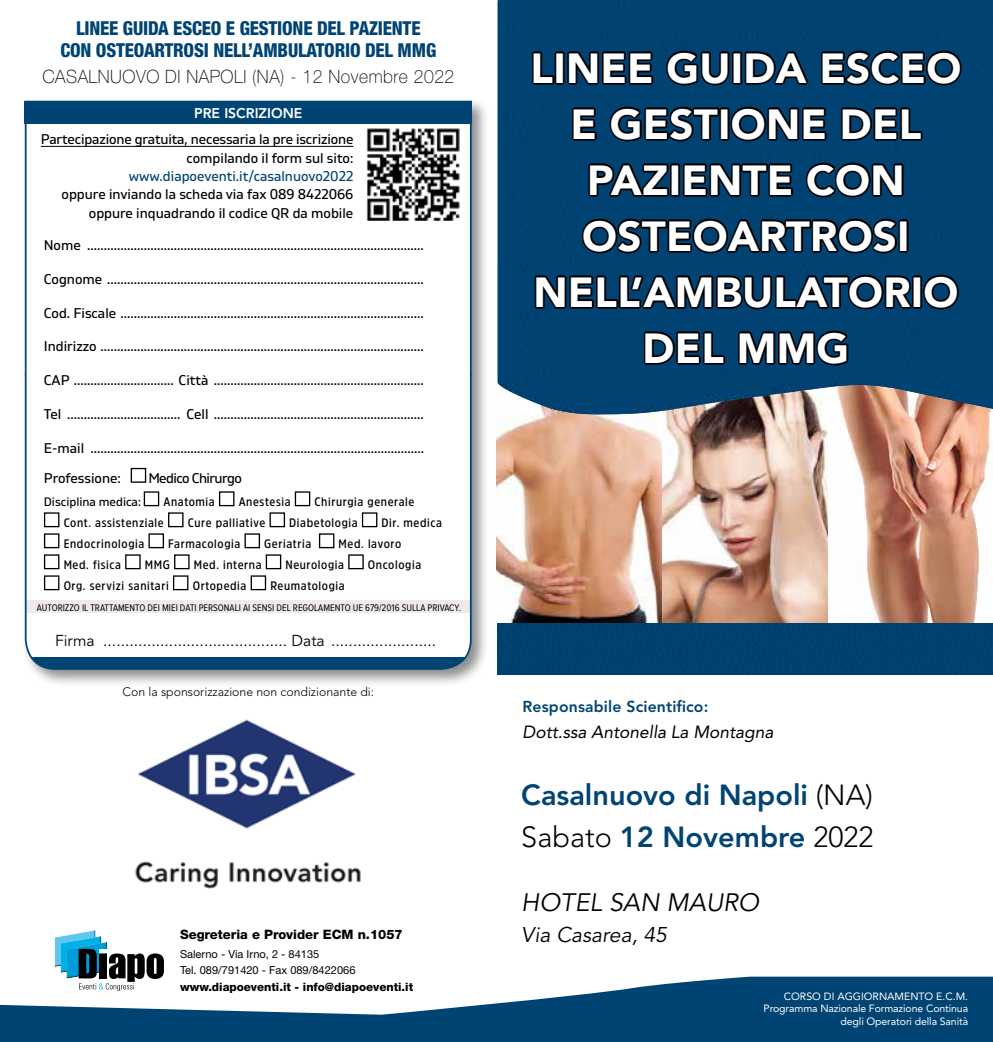
<style>
.page{position:relative;width:993px;height:1042px;background:#fff}
.page>*{position:absolute;margin:0;border:0;box-sizing:border-box;transform-origin:0 0}
.t1{font:900 42px/56px "Avenir LT Com";letter-spacing:.005em;color:#fff;text-align:center}
.t2{font:800 28.88px/42.4px "Avenir LT Std";color:#004473}
.t3{font:italic 25.03px "Avenir LT Std";color:#000}
.t4{font:italic 21.18px "Avenir LT Std";color:#000}
.t5{font:800 condensed 19.25px/21.7px "Helvetica Neue LT Std";letter-spacing:-.01em;color:#004473;text-align:center;scale:.96 1}
.t6{font:100 18.38px "Helvetica Neue LT Std";letter-spacing:.03em;color:#000;scale:.95 1}
.t7{font:17.5px "Avenir LT Std";color:#000}
.t8{font:15.75px "Avenir LT Std";color:#000}
.t9{font:800 15.75px "Avenir LT Std";letter-spacing:.01em;color:#004473}
.t10{font:14px/18.4px "Gilam";color:#000;text-align:right}
.t11{font:14px "Gilam";color:#004473}
.t12{font:14px "Gilam";letter-spacing:-.04em;color:#000}
.t13{font:900 14px "Montserrat";color:#fff}
.t14{font:800 14px "Avenir LT Std";color:#fff}
.t15{font:800 12.95px "Helvetica Neue LT Std";color:#000}
.t16{font:600 12.25px "Amsi Pro Narw";letter-spacing:.05em;color:#000}
.t17{font:300 12.25px "Avenir LT Std";color:#000}
.t18{font:12.25px "Gilam";color:#000}
.t19{font:800 11.55px "Helvetica Neue LT Std";color:#000}
.t20{font:11.03px/16.4px "Helvetica Neue LT Std";color:#000}
.t21{font:10.5px/12.6px "Avenir LT Std";color:#fff;text-align:right}
.t22{font:9.97px "Proxima Nova A Cond";color:#000}
.s1{font-weight:300;color:#000}
</style>
<div class="page">
<svg style="left:0;top:976px;width:992px;height:66px;fill:#004473"></svg>
<div style="left:497px;top:623px;width:495px;height:51px;background:#004270"></div>
<img style="left:496px;top:416px;width:331px;height:207px">
<img style="left:827px;top:416px;width:163px;height:207px">
<img style="left:497px;top:1px;width:495px;height:413px">
<svg style="left:530px;top:50px;width:26px;height:36px"></svg>
<div style="left:554px;top:51px;width:10px;height:34px;border:4px solid #000"></div>
<svg style="left:565px;top:49px;width:89px;height:37px;background:#002038"></svg>
<svg style="left:663px;top:48px;width:68px;height:40px;background:#002744"></svg>
<div style="left:731px;top:51px;width:10px;height:34px;border:4px solid #000"></div>
<svg style="left:742px;top:49px;width:69px;height:38px;background:#002846"></svg>
<svg style="left:819px;top:48px;width:144px;height:40px;background:#002540"></svg>
<svg style="left:570px;top:106px;width:28px;height:36px"></svg>
<svg style="left:607px;top:104px;width:114px;height:40px;background:#002540"></svg>
<div style="left:719px;top:107px;width:10px;height:34px;border:4px solid #000"></div>
<svg style="left:728px;top:104px;width:100px;height:40px;background:#002540"></svg>
<svg style="left:839px;top:105px;width:84px;height:37px;background:#00243e"></svg>
<svg style="left:586px;top:161px;width:84px;height:38px;background:#002540"></svg>
<div style="left:669px;top:163px;width:10px;height:34px;border:4px solid #000"></div>
<svg style="left:681px;top:161px;width:113px;height:37px;background:#00213a"></svg>
<svg style="left:803px;top:160px;width:101px;height:40px;background:#002744"></svg>
<svg style="left:579px;top:216px;width:320px;height:40px;background:#002641"></svg>
<div style="left:898px;top:219px;width:10px;height:34px;border:4px solid #000"></div>
<svg style="left:532px;top:262px;width:428px;height:111px;background:#003359"></svg>
<div style="left:21px;top:97px;width:468px;height:591px;background:#000;opacity:.45"></div>
<svg style="left:24px;top:100px;width:448px;height:571px"></svg>
<div style="left:25px;top:101px;width:446px;height:23px;background:#004473"></div>
<div style="left:131px;top:468px;width:15px;height:15px;border:1px solid #000"></div>
<div style="left:144px;top:491px;width:15px;height:15px;border:1px solid #000"></div>
<div style="left:219px;top:491px;width:15px;height:15px;border:1px solid #000"></div>
<div style="left:295px;top:491px;width:15px;height:15px;border:1px solid #000"></div>
<div style="left:44px;top:512px;width:15px;height:15px;border:1px solid #000"></div>
<div style="left:168px;top:512px;width:15px;height:15px;border:1px solid #000"></div>
<div style="left:269px;top:512px;width:16px;height:15px;border:1px solid #000"></div>
<div style="left:362px;top:512px;width:15px;height:15px;border:1px solid #000"></div>
<div style="left:44px;top:533px;width:15px;height:15px;border:1px solid #000"></div>
<div style="left:148px;top:533px;width:16px;height:15px;border:1px solid #000"></div>
<div style="left:244px;top:533px;width:16px;height:15px;border:1px solid #000"></div>
<div style="left:319px;top:533px;width:15px;height:15px;border:1px solid #000"></div>
<div style="left:44px;top:554px;width:15px;height:15px;border:1px solid #000"></div>
<div style="left:125px;top:554px;width:16px;height:15px;border:1px solid #000"></div>
<div style="left:174px;top:554px;width:15px;height:15px;border:1px solid #000"></div>
<div style="left:266px;top:554px;width:15px;height:15px;border:1px solid #000"></div>
<div style="left:348px;top:554px;width:15px;height:15px;border:1px solid #000"></div>
<div style="left:44px;top:575px;width:15px;height:15px;border:1px solid #000"></div>
<div style="left:173px;top:575px;width:15px;height:15px;border:1px solid #000"></div>
<div style="left:250px;top:575px;width:16px;height:15px;border:1px solid #000"></div>
<hr style="left:41px;top:146px;width:312px;height:1px;background:#000">
<img style="left:358px;top:129px;width:109px;height:92px">
<svg style="left:54px;top:930px;width:110px;height:61px"></svg>
<img style="left:135px;top:719px;width:226px;height:170px">
<h3 class="t5" style="left:60px;top:17px;width:393px">LINEE GUIDA ESCEO E GESTIONE DEL PAZIENTE<br>CON OSTEOARTROSI NELL’AMBULATORIO DEL MMG</h3>
<h3 class="t6" style="left:42px;top:66px;width:435px">CASALNUOVO DI NAPOLI (NA) - 12 Novembre 2022</h3>
<p class="t14" style="left:194px;top:104px;width:110px">pre iscrizion e</p>
<p class="t13" style="left:187px;top:106px;width:123px">PRE ISCRIZIONE</p>
<p class="t10" style="left:41px;top:130px;width:314px">Partecipazione gratuita, necessaria la pre iscrizione compilando il form sul sito:</p>
<p class="t11" style="left:129px;top:166px;width:226px">www.diapoeventi.it/casalnuovo2022</p>
<p class="t10" style="left:62px;top:185px;width:293px">oppure inviando la scheda via fax 089 8422066 oppure inquadrando il codice QR da mobile</p>
<p class="t10" style="left:44px;top:235px;width:381px">Nome .....................................................................................................</p>
<p class="t10" style="left:44px;top:269px;width:381px">Cognome ...............................................................................................</p>
<p class="t10" style="left:44px;top:303px;width:381px">Cod. Fiscale ...........................................................................................</p>
<p class="t10" style="left:44px;top:337px;width:381px">Indirizzo .................................................................................................</p>
<p class="t10" style="left:44px;top:370px;width:381px">CAP .............................. Città ...............................................................</p>
<p class="t10" style="left:44px;top:404px;width:381px">Tel .................................. Cell ...............................................................</p>
<p class="t10" style="left:44px;top:438px;width:381px">E-mail ....................................................................................................</p>
<p class="t10" style="left:44px;top:468px;width:78px">Professione:</p>
<p class="t12" style="left:148px;top:467px;width:95px">Medico Chirurgo</p>
<p class="t18" style="left:44px;top:493px;width:98px">Disciplina medica:</p>
<p class="t16" style="left:163px;top:493px;width:53px">Anatomia</p>
<p class="t16" style="left:238px;top:493px;width:53px">Anestesia</p>
<p class="t16" style="left:314px;top:493px;width:101px">Chirurgia generale</p>
<p class="t16" style="left:64px;top:514px;width:102px">Cont. assistenziale</p>
<p class="t16" style="left:188px;top:514px;width:79px">Cure palliative</p>
<p class="t16" style="left:289px;top:514px;width:70px">Diabetologia</p>
<p class="t16" style="left:381px;top:514px;width:62px">Dir. medica</p>
<p class="t16" style="left:64px;top:535px;width:82px">Endocrinologia</p>
<p class="t16" style="left:168px;top:535px;width:74px">Farmacologia</p>
<p class="t16" style="left:264px;top:535px;width:48px">Geriatria</p>
<p class="t16" style="left:338px;top:535px;width:64px">Med. lavoro</p>
<p class="t16" style="left:64px;top:556px;width:59px">Med. fisica</p>
<p class="t16" style="left:145px;top:556px;width:27px">MMG</p>
<p class="t16" style="left:194px;top:556px;width:69px">Med. interna</p>
<p class="t16" style="left:285px;top:556px;width:60px">Neurologia</p>
<p class="t16" style="left:368px;top:556px;width:55px">Oncologia</p>
<p class="t16" style="left:64px;top:577px;width:107px">Org. servizi sanitari</p>
<p class="t16" style="left:193px;top:577px;width:55px">Ortopedia</p>
<p class="t16" style="left:270px;top:577px;width:76px">Reumatologia</p>
<p class="t22" style="left:37px;top:602px;width:425px">AUTORIZZO IL TRATTAMENTO DEI MIEI DATI PERSONALI AI SENSI DEL REGOLAMENTO UE 679/2016 SULLA PRIVACY.</p>
<p class="t8" style="left:55px;top:631px;width:382px">Firma .......................................... Data ........................</p>
<p class="t17" style="left:122px;top:684px;width:253px">Con la sponsorizzazione non condizionante di:</p>
<p class="t15" style="left:180px;top:926px;width:224px">Segreteria e Provider ECM n.1057</p>
<p class="t20" style="left:180px;top:945px;width:177px">Salerno - Via Irno, 2 - 84135<br>Tel. 089/791420 - Fax 089/8422066</p>
<p class="t19" style="left:180px;top:980px;width:234px">www.diapoeventi.it - info@diapoeventi.it</p>
<h1 class="t1" style="left:530px;top:40px;width:432px">LINEE GUIDA ESCEO<br>E GESTIONE DEL<br>PAZIENTE CON<br>OSTEOARTROSI<br>NELL’AMBULATORIO<br>DEL MMG</h1>
<p class="t9" style="left:522px;top:697px;width:187px">Responsabile Scientifico:</p>
<p class="t7" style="left:522px;top:722px;width:255px">Dott.ssa Antonella La Montagna</p>
<h2 class="t2" style="left:521px;top:774px;width:354px">Casalnuovo di Napoli <span class="s1">(NA)<br>Sabato</span> 12 Novembre <span class="s1">2022</span></h2>
<h3 class="t3" style="left:521px;top:888px;width:239px">HOTEL SAN MAURO</h3>
<h3 class="t4" style="left:521px;top:922px;width:147px">Via Casarea, 45</h3>
<p class="t21" style="left:763px;top:990px;width:206px">Corso di aggiornamento E.C.M .<br>Programma Nazionale Formazione Continua degli Operatori della Sanità</p>
</div>
